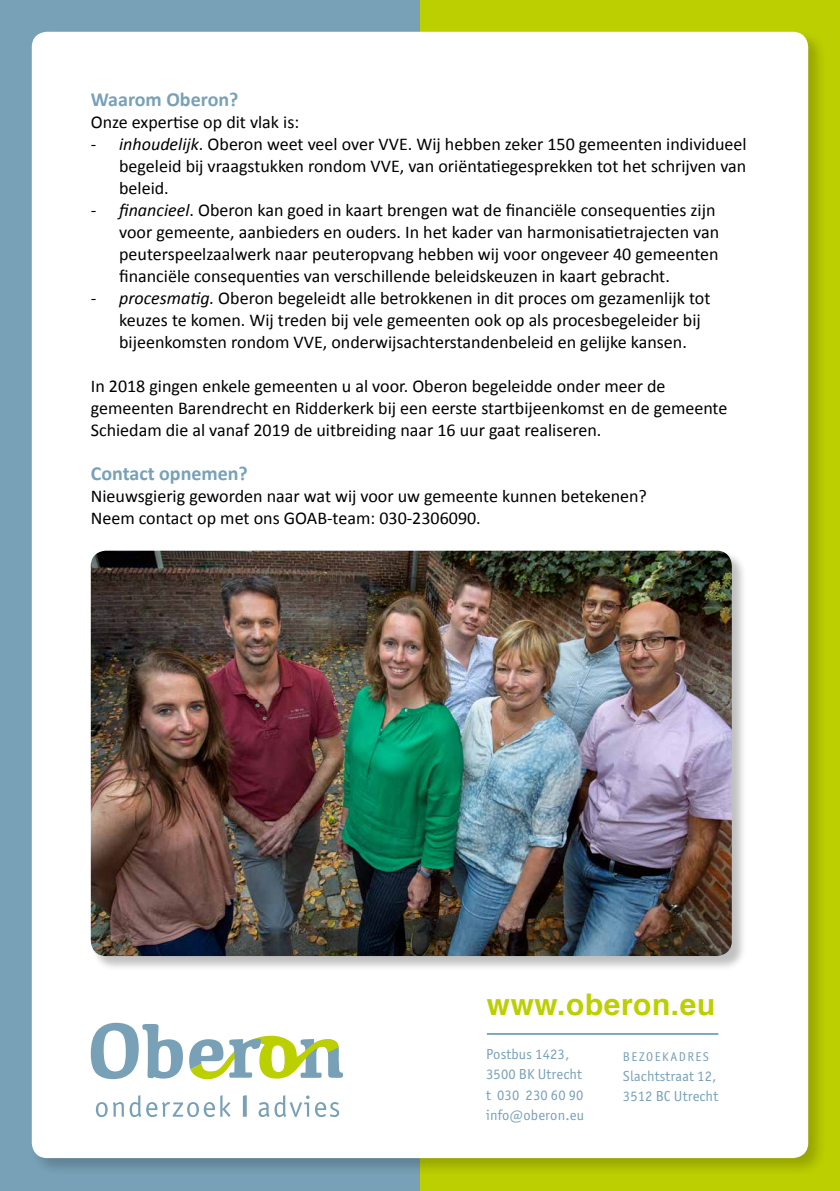
<style>
.page{position:relative;width:840px;height:1191px;background:#fff}
.page>*{position:absolute;margin:0;border:0;box-sizing:border-box;transform-origin:0 0}
.t1{font:700 29.8px "Helvetica";letter-spacing:.02em;color:#bccf00}
.t2{font:700 20px "Calibri";color:#78a1b7}
.t3{font:18px/22px "Calibri";color:#000}
.t4{font:14.6px/20px "Office Sans Nor";letter-spacing:.01em;color:#78a1b7}
.t5{font:12.8px "Office Sans Nor";letter-spacing:.12em;color:#78a1b7}
.s1{font-style:italic}
</style>
<div class="page">
<div style="left:0;top:0;width:839px;height:1191px;background:#78a1b7"></div>
<div style="left:420px;top:0;width:419px;height:1191px;background:#bccf00"></div>
<div style="left:29px;top:29px;width:797px;height:1148px;background:#000;opacity:.2"></div>
<div style="left:32px;top:32px;width:775px;height:1126px;background:#fff;border-radius:15px"></div>
<svg style="left:91px;top:1022px;width:92px;height:57px"></svg>
<svg style="left:96px;top:1095px;width:134px;height:22px"></svg>
<svg style="left:243px;top:1095px;width:4px;height:21px"></svg>
<svg style="left:258px;top:1095px;width:51px;height:22px"></svg>
<svg style="left:315px;top:1102px;width:24px;height:15px"></svg>
<svg style="left:189px;top:1035px;width:154px;height:45px"></svg>
<hr style="left:486px;top:1033px;width:232px;height:1px;background:#78a1b7">
<div style="left:91px;top:551px;width:656px;height:420px;background:#000;opacity:.25"></div>
<img style="left:91px;top:550px;width:640px;height:406px">
<p class="t2" style="left:91px;top:86px;width:149px">Waarom Oberon?</p>
<p class="t3" style="left:91px;top:111px;width:210px">Onze expertise op dit vlak is:</p>
<p class="t3" style="left:119px;top:133px;width:628px;text-align:justify;text-indent:-28px">- <span class="s1">inhoudelijk</span>. Oberon weet veel over VVE. Wij hebben zeker 150 gemeenten individueel begeleid bij vraagstukken rondom VVE, van oriëntatiegesprekken tot het schrijven van beleid.</p>
<p class="t3" style="left:119px;top:199px;width:601px;text-indent:-28px"><span class="s1">- financieel</span>. Oberon kan goed in kaart brengen wat de financiële consequenties zijn voor gemeente, aanbieders en ouders. In het kader van harmonisatietrajecten van peuterspeelzaalwerk naar peuteropvang hebben wij voor ongeveer 40 gemeenten financiële consequenties van verschillende beleidskeuzen in kaart gebracht.</p>
<p class="t3" style="left:119px;top:287px;width:592px;text-indent:-28px"><span class="s1">- procesmatig.</span> Oberon begeleidt alle betrokkenen in dit proces om gezamenlijk tot keuzes te komen. Wij treden bij vele gemeenten ook op als procesbegeleider bij bijeenkomsten rondom VVE, onderwijsachterstandenbeleid en gelijke kansen.</p>
<p class="t3" style="left:91px;top:375px;width:637px">In 2018 gingen enkele gemeenten u al voor. Oberon begeleidde onder meer de gemeenten Barendrecht en Ridderkerk bij een eerste startbijeenkomst en de gemeente<br>Schiedam die al vanaf 2019 de uitbreiding naar 16 uur gaat realiseren.</p>
<p class="t2" style="left:91px;top:460px;width:158px">Contact opnemen?</p>
<p class="t3" style="left:91px;top:485px;width:557px">Nieuwsgierig geworden naar wat wij voor uw gemeente kunnen betekenen?<br>Neem contact op met ons GOAB-team: 030-2306090.</p>
<h1 class="t1" style="left:486px;top:981px;width:230px">www.oberon.eu</h1>
<p class="t4" style="left:486px;top:1044px;width:99px">Postbus 1423,<br>3500 BK Utrecht t 030 230 60 90 info@oberon.eu</p>
<p class="t5" style="left:622px;top:1049px;width:87px">BEZOEKADRES</p>
<p class="t4" style="left:622px;top:1066px;width:97px">Slachtstraat 12,<br>3512 BC Utrecht</p>
</div>
